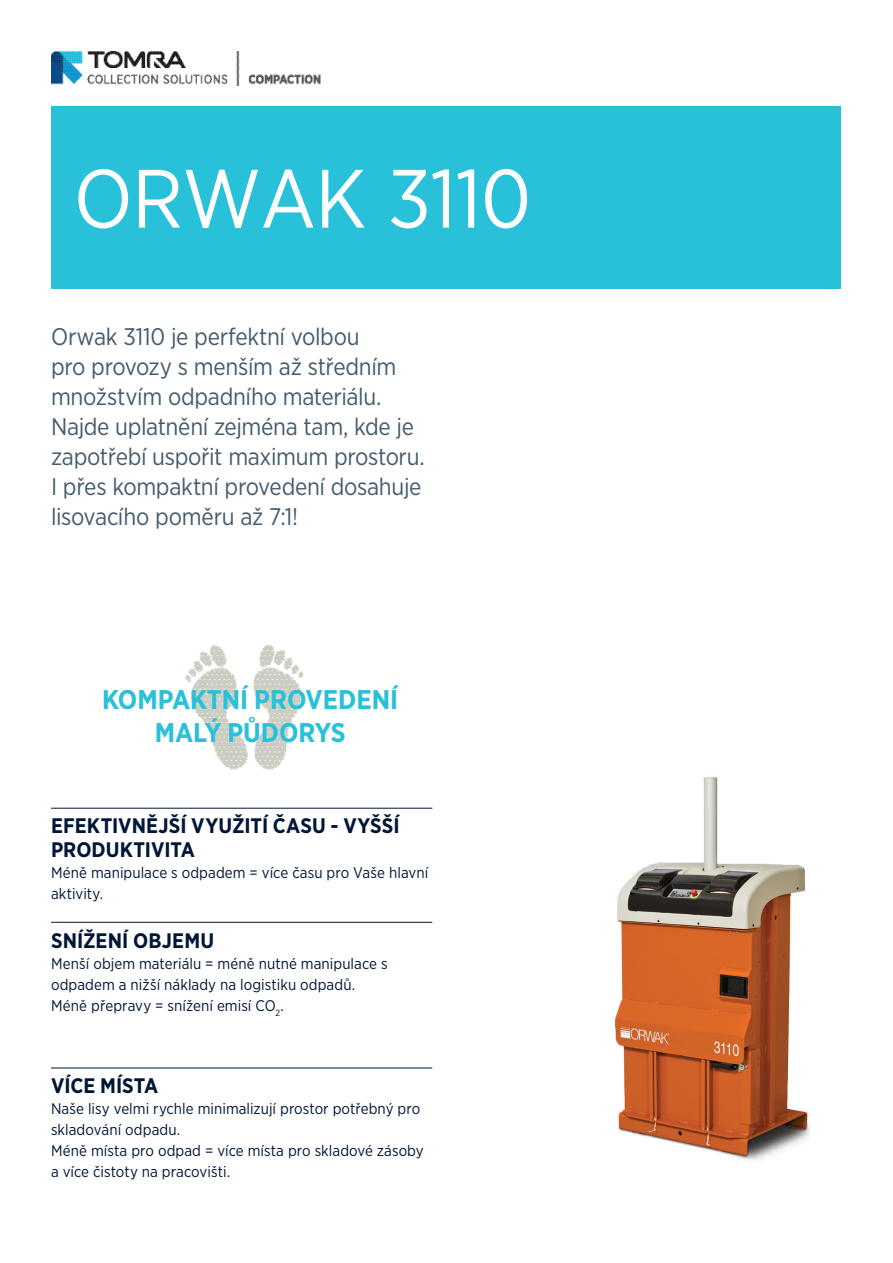
<style>
.page{position:relative;width:893px;height:1263px;background:#fff}
.page>*{position:absolute;margin:0;border:0;box-sizing:border-box;transform-origin:0 0}
.HEADING_1{font:82.5px "Gotham Narrow";letter-spacing:-.01em;color:#fff}
.t1{font:700 27px/32.4px "Gotham Narrow";color:#29c0da;text-align:center}
.Big_Paragraph_1{font:24px/30px "Gotham Narrow";letter-spacing:-.015em;color:#445c6e}
.Body_Copy_-_10_25pt{font:700 21px/24px "Gotham Narrow";letter-spacing:.005em;color:#001737}
.Body_Copy_-_10_25pt-2{font:15.3px/21px "Gotham Narrow";letter-spacing:.005em;color:#001737}
</style>
<div class="page">
<div style="left:51px;top:106px;width:789px;height:183px;background:#29c0da"></div>
<img style="left:51px;top:51px;width:269px;height:35px">
<hr style="left:51px;top:808px;width:381px;height:1px;background:#001737">
<hr style="left:51px;top:922px;width:381px;height:1px;background:#001737">
<hr style="left:51px;top:1068px;width:381px;height:1px;background:#001737">
<img style="left:614px;top:776px;width:196px;height:384px">
<img style="left:185px;top:645px;width:117px;height:125px">
<p class="HEADING_1" style="left:74px;top:147px;width:459px">ORWAK 3110</p>
<p class="Big_Paragraph_1" style="left:51px;top:321px;width:375px">Orwak 3110 je perfektní volbou<br>pro provozy s menším až středním množstvím odpadního materiálu.<br>Najde uplatnění zejména tam, kde je zapotřebí uspořit maximum prostoru.<br>I přes kompaktní provedení dosahuje lisovacího poměru až 7:1!</p>
<p class="t1" style="left:102px;top:683px;width:298px">KOMPAKTNÍ PROVEDENÍ<br>MALÝ PŮDORYS</p>
<p class="Body_Copy_-_10_25pt" style="left:51px;top:814px;width:350px">EFEKTIVNĚJŠÍ VYUŽITÍ ČASU - VYŠŠÍ<br>PRODUKTIVITA</p>
<p class="Body_Copy_-_10_25pt-2" style="left:51px;top:862px;width:379px">Méně manipulace s odpadem = více času pro Vaše hlavní aktivity.</p>
<p class="Body_Copy_-_10_25pt" style="left:51px;top:928px;width:165px">SNÍŽENÍ OBJEMU</p>
<p class="Body_Copy_-_10_25pt-2" style="left:51px;top:952px;width:338px">Menší objem materiálu = méně nutné manipulace s odpadem a nižší náklady na logistiku odpadů.<br>Méně přepravy = snížení emisí CO<sub>2</sub>.</p>
<p class="Body_Copy_-_10_25pt" style="left:51px;top:1074px;width:109px">VÍCE MÍSTA</p>
<p class="Body_Copy_-_10_25pt-2" style="left:51px;top:1098px;width:374px">Naše lisy velmi rychle minimalizují prostor potřebný pro skladování odpadu.<br>Méně místa pro odpad = více místa pro skladové zásoby a více čistoty na pracovišti.</p>
</div>
